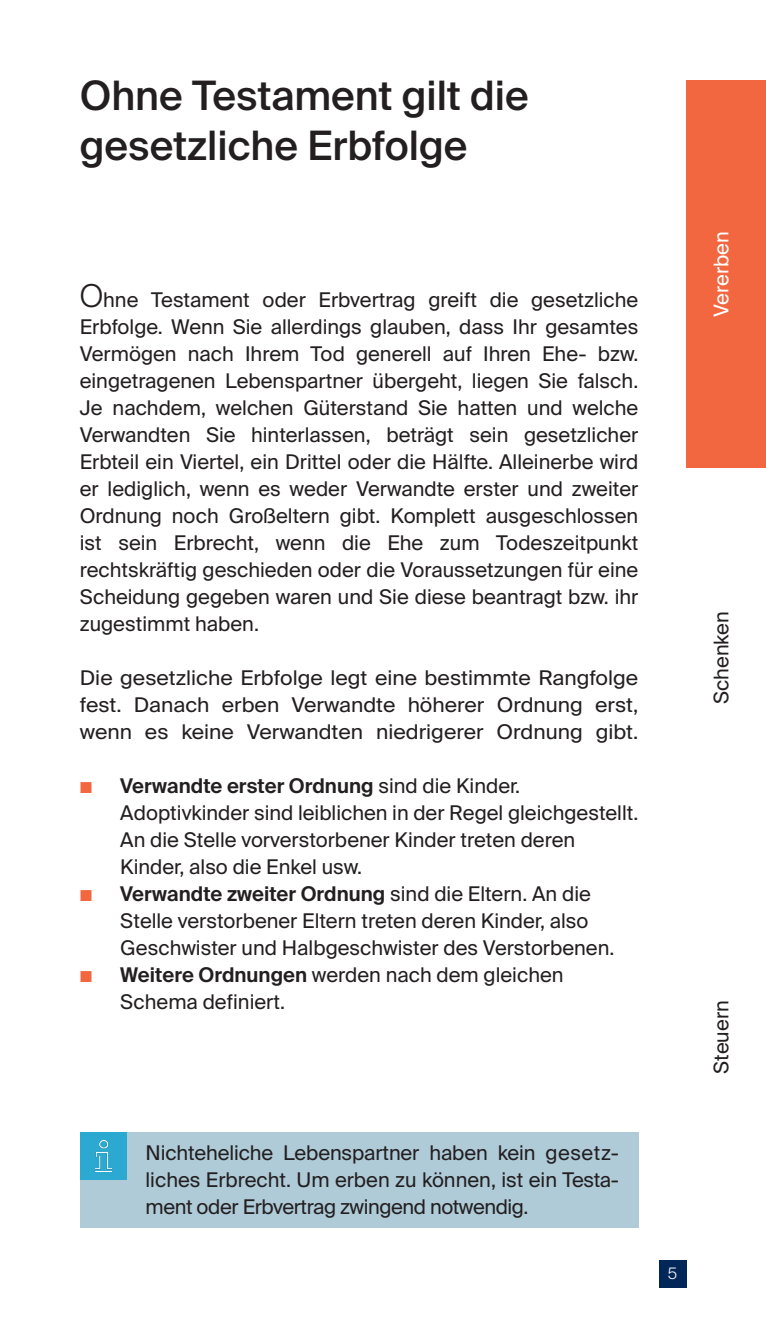
<style>
.page{position:relative;width:766px;height:1340px;background:#fff}
.page>*{position:absolute;margin:0;border:0;box-sizing:border-box;transform-origin:0 0}
.Überschrift{font:500 40.5px/49.5px "Suisse Intl";color:#231f20}
.Text{font:20.25px/27px "Suisse Intl";color:#231f20}
.Text-2{font:20.25px/27px "Suisse Intl";color:#231f20;text-align:justify;scale:1.05 1}
.Infoboxen{font:20.25px/27px "Suisse Intl";letter-spacing:-.02em;color:#231f20;text-align:justify}
.Text-3{font:20.25px "Suisse Intl";color:#fff}
.t1{font:300 15.75px "Suisse Intl";color:#fff}
.s1{font-weight:300;font-size:31.5px}
.s2{color:#f26640}
.s3{font-weight:600}
</style>
<div class="page">
<div style="left:659px;top:1260px;width:27px;height:27px;background:#002757"></div>
<div style="left:80px;top:1132px;width:558px;height:95px;background:#afcbd8"></div>
<div style="left:80px;top:1132px;width:46px;height:47px;background:#2ca9d0"></div>
<img style="left:95px;top:1140px;width:16px;height:31px">
<div style="left:686px;top:80px;width:79px;height:388px;background:#f26640"></div>
<p class="Überschrift" style="left:80px;top:71px;width:450px">Ohne Testament gilt die gesetzliche Erbfolge</p>
<p class="Text" style="left:80px;top:286px;width:560px;text-align:justify"><span class="s1">O</span>hne Testament oder Erbvertrag greift die gesetzliche Erbfolge. Wenn Sie allerdings glauben, dass Ihr gesamtes Vermögen nach Ihrem Tod generell auf Ihren Ehe- bzw. eingetragenen Lebenspartner übergeht, liegen Sie falsch.<br>Je nachdem, welchen Güterstand Sie hatten und welche Verwandten Sie hinterlassen, beträgt sein gesetzlicher Erbteil ein Viertel, ein Drittel oder die Hälfte. Alleinerbe wird er lediglich, wenn es weder Verwandte erster und zweiter Ordnung noch Großeltern gibt. Komplett ausgeschlossen ist sein Erbrecht, wenn die Ehe zum Todeszeitpunkt rechtskräftig geschieden oder die Voraussetzungen für eine Scheidung gegeben waren und Sie diese beantragt bzw. ihr zugestimmt haben.</p>
<p class="Text-2" style="left:80px;top:664px;width:533px">Die gesetzliche Erbfolge legt eine bestimmte Rangfolge fest. Danach erben Verwandte höherer Ordnung erst, wenn es keine Verwandten niedrigerer Ordnung gibt.</p>
<p class="Text" style="left:120px;top:772px;width:519px;text-indent:-40px"><span class="s2">■</span> <span class="s3">Verwandte erster Ordnung</span> sind die Kinder.<br>Adoptivkinder sind leiblichen in der Regel gleichgestellt.<br>An die Stelle vorverstorbener Kinder treten deren Kinder, also die Enkel usw.</p>
<p class="Text" style="left:120px;top:880px;width:495px;text-indent:-40px"><span class="s2">■</span> <span class="s3">Verwandte zweiter Ordnung</span> sind die Eltern. An die<br>Stelle verstorbener Eltern treten deren Kinder, also<br>Geschwister und Halbgeschwister des Verstorbenen.</p>
<p class="Text" style="left:120px;top:961px;width:444px;text-indent:-40px"><span class="s2">■</span> <span class="s3">Weitere Ordnungen</span> werden nach dem gleichen<br>Schema definiert.</p>
<p class="Infoboxen" style="left:145px;top:1139px;width:475px">Nichteheliche Lebenspartner haben kein gesetz&shy;liches Erbrecht. Um erben zu können, ist ein Testa&shy;ment oder Erbvertrag zwingend notwendig.</p>
<p class="t1" style="left:667px;top:1264px;width:11px">5</p>
<p class="Text-3" style="left:709px;top:317px;width:87px;rotate:-90deg">Vererben</p>
<p class="Text" style="left:707px;top:704px;width:95px;rotate:-90deg">Schenken</p>
<p class="Text" style="left:707px;top:1074px;width:75px;rotate:-90deg">Steuern</p>
</div>
